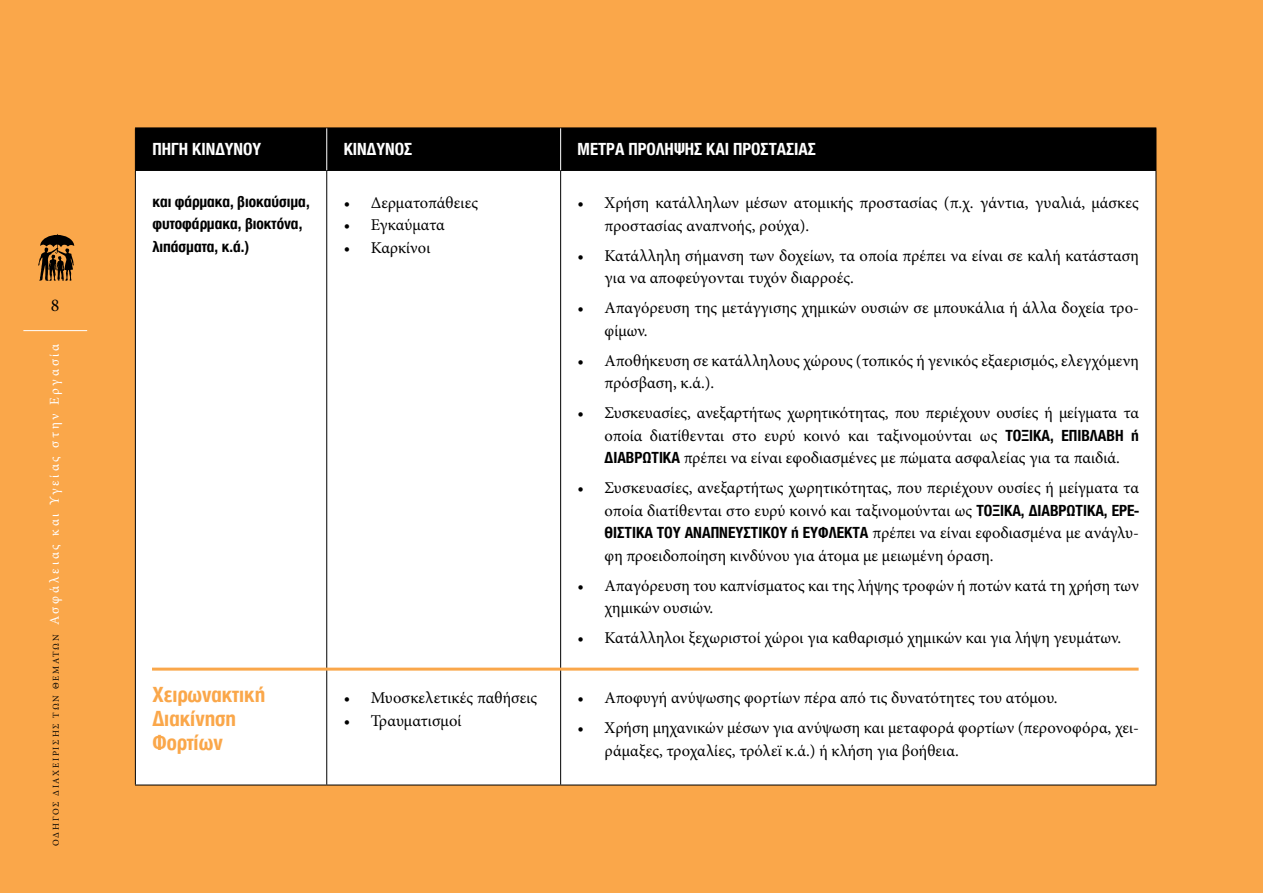
<style>
.page{position:relative;width:1263px;height:893px;background:#faa74a}
.page>*{position:absolute;margin:0;border:0;box-sizing:border-box;transform-origin:0 0}
.t1{font:700 22.5px/24px "CF Helvetica Cond";color:#faa74a}
.t2{font:700 18px "CF Helvetica Cond";color:#fff}
.t3{font:18px "Minion Pro";color:#000}
.t4{font:16.5px/22.5px "Minion Pro";color:#000}
.t5{font:700 16.5px/22.5px "CF Helvetica Cond";color:#000}
.t6{font:13.5px "Minion Pro";letter-spacing:.2em;color:#fff}
.s1{font-size:9px;color:#000}
.s2{font-family:"CF Helvetica Cond";font-weight:700}
</style>
<div class="page">
<svg style="left:38px;top:234px;width:36px;height:47px;background:#754e22"></svg>
<hr style="left:23px;top:330px;width:64px;height:1px;background:#fff">
<div style="left:136px;top:129px;width:1019px;height:41px;background:#000"></div>
<div style="left:135px;top:170px;width:192px;height:615px;background:#fff"></div>
<div style="left:327px;top:170px;width:234px;height:615px;background:#fff"></div>
<div style="left:561px;top:170px;width:595px;height:615px;background:#fff"></div>
<hr style="left:135px;top:170px;width:192px;height:1px;background:#000">
<hr style="left:327px;top:170px;width:234px;height:1px;background:#000">
<hr style="left:135px;top:128px;width:192px;height:1px;background:#000">
<hr style="left:135px;top:128px;width:1px;height:42px;background:#000">
<hr style="left:327px;top:128px;width:234px;height:1px;background:#000">
<hr style="left:135px;top:171px;width:1px;height:614px;background:#000">
<hr style="left:326px;top:171px;width:1px;height:614px;background:#000">
<hr style="left:560px;top:171px;width:1px;height:614px;background:#000">
<hr style="left:1155px;top:171px;width:1px;height:614px;background:#000">
<hr style="left:135px;top:785px;width:192px;height:1px;background:#000">
<hr style="left:327px;top:785px;width:234px;height:1px;background:#000">
<hr style="left:561px;top:785px;width:595px;height:1px;background:#000">
<hr style="left:326px;top:128px;width:1px;height:42px;background:#fff">
<hr style="left:561px;top:128px;width:595px;height:1px;background:#000">
<hr style="left:1155px;top:128px;width:1px;height:42px;background:#000">
<hr style="left:561px;top:170px;width:595px;height:1px;background:#000">
<hr style="left:560px;top:128px;width:1px;height:42px;background:#fff">
<hr style="left:152px;top:668px;width:986px;height:3px;background:#faa74a">
<p class="t3" style="left:51px;top:293px;width:10px">8</p>
<p class="t6" style="left:45px;top:846px;width:504px;rotate:-90deg"><span class="s1">ΟΔΗΓΟΣ ΔΙΑΧΕΙΡΙΣΗΣ ΤΩΝ ΘΕΜΑΤΩΝ</span> Ασφάλειας και Υγείας στην Εργασία</p>
<p class="t2" style="left:152px;top:140px;width:110px">ΠΗΓΗ ΚΙΝΔΥΝΟΥ</p>
<p class="t2" style="left:344px;top:140px;width:70px">ΚΙΝΔΥΝΟΣ</p>
<p class="t2" style="left:578px;top:140px;width:240px">ΜΕΤΡΑ ΠΡΟΛΗΨΗΣ ΚΑΙ ΠΡΟΣΤΑΣΙΑΣ</p>
<p class="t5" style="left:152px;top:190px;width:159px">και φάρμακα, βιοκαύσιμα, φυτοφάρμακα, βιοκτόνα, λιπάσματα, κ.ά.)</p>
<p class="t4" style="left:344px;top:192px;width:136px">• Δερματοπάθειες</p>
<p class="t4" style="left:344px;top:214px;width:103px">• Εγκαύματα</p>
<p class="t4" style="left:344px;top:237px;width:88px">• Καρκίνοι</p>
<h1 class="t1" style="left:152px;top:683px;width:114px">Χειρωνακτική<br>Διακίνηση<br>Φορτίων</h1>
<p class="t4" style="left:344px;top:687px;width:195px">• Μυοσκελετικές παθήσεις</p>
<p class="t4" style="left:344px;top:709px;width:119px">• Τραυματισμοί</p>
<p class="t4" style="left:605px;top:192px;width:536px;text-indent:-27px">• Χρήση κατάλληλων μέσων ατομικής προστασίας (π.χ. γάντια, γυαλιά, μάσκες προστασίας αναπνοής, ρούχα).</p>
<p class="t4" style="left:605px;top:244px;width:536px;text-indent:-27px">• Κατάλληλη σήμανση των δοχείων, τα οποία πρέπει να είναι σε καλή κατάσταση για να αποφεύγονται τυχόν διαρροές.</p>
<p class="t4" style="left:605px;top:297px;width:536px;text-indent:-27px">• Απαγόρευση της μετάγγισης χημικών ουσιών σε μπουκάλια ή άλλα δοχεία τρο&shy;φίμων.</p>
<p class="t4" style="left:605px;top:349px;width:536px;text-indent:-27px">• Αποθήκευση σε κατάλληλους χώρους (τοπικός ή γενικός εξαερισμός, ελεγχόμενη πρόσβαση, κ.ά.).</p>
<p class="t4" style="left:605px;top:402px;width:536px;text-align:justify;text-indent:-27px">• Συσκευασίες, ανεξαρτήτως χωρητικότητας, που περιέχουν ουσίες ή μείγματα τα οποία διατίθενται στο ευρύ κοινό και ταξινομούνται ως <span class="s2">ΤΟΞΙΚΑ, ΕΠΙΒΛΑΒΗ ή ΔΙΑΒΡΩΤΙΚΑ</span> πρέπει να είναι εφοδιασμένες με πώματα ασφαλείας για τα παιδιά.</p>
<p class="t4" style="left:605px;top:477px;width:536px;text-align:justify;text-indent:-27px">• Συσκευασίες, ανεξαρτήτως χωρητικότητας, που περιέχουν ουσίες ή μείγματα τα οποία διατίθενται στο ευρύ κοινό και ταξινομούνται ως <span class="s2">ΤΟΞΙΚΑ, ΔΙΑΒΡΩΤΙΚΑ, ΕΡΕ-ΘΙΣΤΙΚΑ ΤΟΥ ΑΝΑΠΝΕΥΣΤΙΚΟΥ ή ΕΥΦΛΕΚΤΑ</span> πρέπει να είναι εφοδιασμένα με ανάγλυ&shy;φη προειδοποίηση κινδύνου για άτομα με μειωμένη όραση.</p>
<p class="t4" style="left:605px;top:574px;width:536px;text-indent:-27px">• Απαγόρευση του καπνίσματος και της λήψης τροφών ή ποτών κατά τη χρήση των χημικών ουσιών.</p>
<p class="t4" style="left:578px;top:627px;width:545px">• Κατάλληλοι ξεχωριστοί χώροι για καθαρισμό χημικών και για λήψη γευμάτων.</p>
<p class="t4" style="left:578px;top:687px;width:481px">• Αποφυγή ανύψωσης φορτίων πέρα από τις δυνατότητες του ατόμου.</p>
<p class="t4" style="left:605px;top:717px;width:536px;text-indent:-27px">• Χρήση μηχανικών μέσων για ανύψωση και μεταφορά φορτίων (περονοφόρα, χει&shy;ράμαξες, τροχαλίες, τρόλεϊ κ.ά.) ή κλήση για βοήθεια.</p>
</div>
